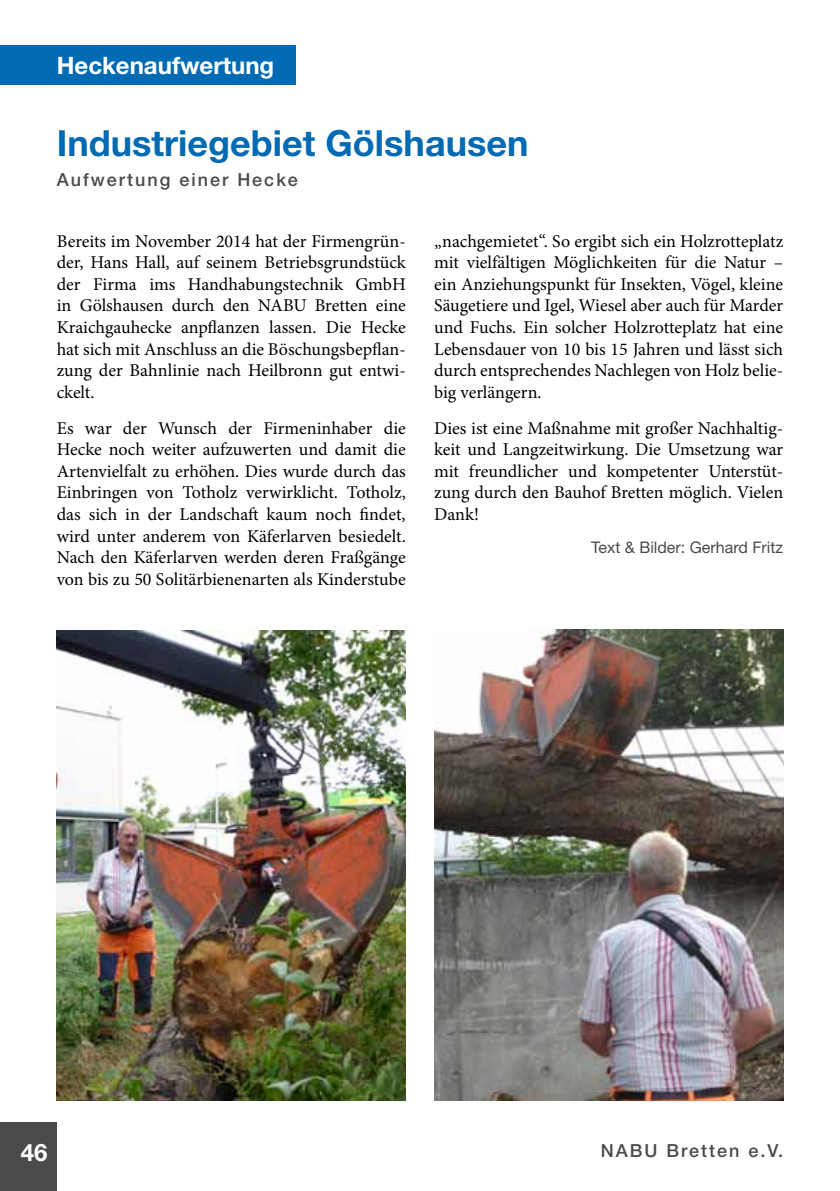
<style>
.page{position:relative;width:840px;height:1191px;background:#fff}
.page>*{position:absolute;margin:0;border:0;box-sizing:border-box;transform-origin:0 0}
.t1{font:700 36px "Helvetica Neue LT Std";color:#006ab3}
.t2{font:700 24px "Helvetica Neue LT Std";color:#fff}
.t3{font:18px/21.6px "Minion Pro";color:#000;text-align:justify}
.t4{font:500 18px "Helvetica Neue LT Std";letter-spacing:.11em;color:#4b4b4d}
.t5{font:16px "Helvetica Neue LT Std";color:#4b4b4d}
</style>
<div class="page">
<div style="left:0;top:1123px;width:57px;height:68px;background:#4b4b4d"></div>
<div style="left:0;top:45px;width:295px;height:40px;background:#006ab3"></div>
<img style="left:434px;top:629px;width:348px;height:471px">
<img style="left:57px;top:630px;width:348px;height:470px">
<h2 class="t2" style="left:57px;top:50px;width:219px">Heckenaufwertung</h2>
<h1 class="t1" style="left:57px;top:121px;width:473px">Industriegebiet Gölshausen</h1>
<p class="t4" style="left:57px;top:169px;width:242px">Aufwertung einer Hecke</p>
<p class="t3" style="left:57px;top:230px;width:350px">Bereits im November 2014 hat der Firmengrün&shy;der, Hans Hall, auf seinem Betriebsgrundstück der Firma ims Handhabungstechnik GmbH in Gölshausen durch den NABU Bretten eine Kraichgauhecke anpflanzen lassen. Die Hecke hat sich mit Anschluss an die Böschungsbepflan&shy;zung der Bahnlinie nach Heilbronn gut entwi&shy;ckelt.</p>
<p class="t3" style="left:57px;top:417px;width:350px">Es war der Wunsch der Firmeninhaber die Hecke noch weiter aufzuwerten und damit die Artenvielfalt zu erhöhen. Dies wurde durch das Einbringen von Totholz verwirklicht. Totholz, das sich in der Landschaft kaum noch findet, wird unter anderem von Käferlarven besiedelt.<br>Nach den Käferlarven werden deren Fraßgänge von bis zu 50 Solitärbienenarten als Kinderstube</p>
<p class="t3" style="left:434px;top:230px;width:350px">„nachgemietet“. So ergibt sich ein Holzrotteplatz mit vielfältigen Möglichkeiten für die Natur – ein Anziehungspunkt für Insekten, Vögel, kleine Säugetiere und Igel, Wiesel aber auch für Marder und Fuchs. Ein solcher Holzrotteplatz hat eine Lebensdauer von 10 bis 15 Jahren und lässt sich durch entsprechendes Nachlegen von Holz belie&shy;big verlängern.</p>
<p class="t3" style="left:434px;top:417px;width:350px">Dies ist eine Maßnahme mit großer Nachhaltig&shy;keit und Langzeitwirkung. Die Umsetzung war mit freundlicher und kompetenter Unterstüt&shy;zung durch den Bauhof Bretten möglich. Vielen Dank!</p>
<p class="t5" style="left:590px;top:538px;width:193px">Text &amp; Bilder: Gerhard Fritz</p>
<h2 class="t2" style="left:21px;top:1138px;width:28px">46</h2>
<p class="t4" style="left:600px;top:1139px;width:184px">NABU Bretten e.V.</p>
</div>
